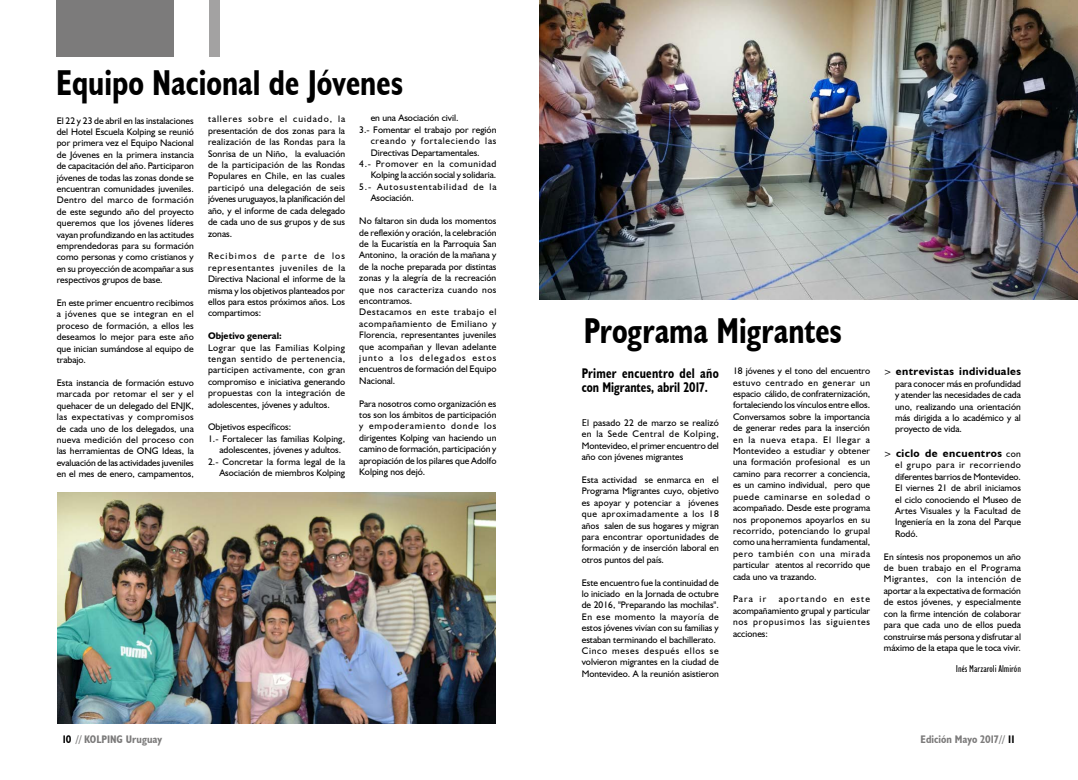
<style>
.page{position:relative;width:1078px;height:780px;background:#fff}
.page>*{position:absolute;margin:0;border:0;box-sizing:border-box;transform-origin:0 0}
.t1{font:700 condensed 36px "Humanist 521 BT";color:#000;scale:.9 1}
.t2{font:700 condensed 14px/14px "Humanist 521 BT";color:#000;scale:.9 1}
.t3{font:700 11px "Humanist 521 BT";letter-spacing:.035em;color:#000}
.t4{font:700 condensed 11px "Humanist 521 BT";color:#7c7b7b}
.t5{font:condensed 10px "Humanist 521 BT";color:#000}
.t6{font:9.5px/11.4px "Humanist 521 BT";color:#000;text-align:justify}
.t7{font:9.5px "Humanist 521 BT";letter-spacing:.09em;color:#000}
.t8{font:9.5px "Humanist 521 BT";letter-spacing:.075em;color:#000}
.t9{font:9.5px "Humanist 521 BT";letter-spacing:.06em;color:#000}
.t10{font:700 9.5px "Humanist 521 BT";color:#000}
.s1{font-family:"Calibri";font-size:11px}
.s2{font-weight:400;font-size:9.5px}
.s3{color:#000}
</style>
<div class="page">
<div style="left:57px;top:0;width:117px;height:57px;background:#7c7b7b"></div>
<div style="left:209px;top:0;width:11px;height:57px;background:#a3a2a2"></div>
<img style="left:539px;top:0;width:538px;height:299px">
<img style="left:58px;top:493px;width:437px;height:230px">
<h1 class="t1" style="left:56px;top:60px;width:387px">Equipo Nacional de Jóvenes</h1>
<p class="t6" style="left:57px;top:114px;width:139px">El 22 y 23 de abril en las instalaciones del Hotel Escuela Kolping se reunió por primera vez el Equipo Nacional de Jóvenes en la primera instancia de capacitación del año. Participaron jóvenes de todas las zonas donde se encuentran comunidades juveniles.<br>Dentro del marco de formación de este segundo año del proyecto queremos que los jóvenes líderes vayan profundizando en las actitudes emprendedoras para su formación como personas y como cristianos y en su proyección de acompañar a sus respectivos grupos de base.</p>
<p class="t6" style="left:57px;top:297px;width:139px">En este primer encuentro recibimos a jóvenes que se integran en el proceso de formación, a ellos les deseamos lo mejor para este año que inician sumándose al equipo de trabajo.</p>
<p class="t6" style="left:57px;top:377px;width:139px">Esta instancia de formación estuvo marcada por retomar el ser y el quehacer de un delegado del ENJK, las expectativas y compromisos de cada uno de los delegados, una nueva medición del proceso con las herramientas de ONG Ideas, la evaluación de las actividades juveniles en el mes de enero, campamentos,</p>
<p class="t6" style="left:208px;top:113px;width:139px">talleres sobre el cuidado, la presentación de dos zonas para la realización de las Rondas para la Sonrisa de un Niño, la evaluación de la participación de las Rondas Populares en Chile, en las cuales participó una delegación de seis jóvenes uruguayos, la planificación del año, y el informe de cada delegado de cada uno de sus grupos y de sus zonas.</p>
<p class="t6" style="left:208px;top:250px;width:139px">Recibimos de parte de los representantes juveniles de la Directiva Nacional el informe de la misma y los objetivos planteados por ellos para estos próximos años. Los compartimos:</p>
<p class="t10" style="left:208px;top:330px;width:75px">Objetivo general:</p>
<p class="t6" style="left:208px;top:341px;width:139px">Lograr que las Familias Kolping tengan sentido de pertenencia, participen activamente, con gran compromiso e iniciativa generando propuestas con la integración de adolescentes, jóvenes y adultos.</p>
<p class="t6" style="left:208px;top:421px;width:85px">Objetivos específicos:</p>
<p class="t6" style="left:208px;top:432px;width:138px">1.- Fortalecer las familias Kolping,</p>
<p class="t6" style="left:219px;top:444px;width:123px">adolescentes, jóvenes y adultos.</p>
<p class="t6" style="left:208px;top:455px;width:139px">2.- Concretar la forma legal de la</p>
<p class="t6" style="left:219px;top:467px;width:127px">Asociación de miembros Kolping</p>
<p class="t6" style="left:370px;top:112px;width:89px">en una Asociación civil.</p>
<p class="t6" style="left:359px;top:124px;width:139px">3.- Fomentar el trabajo por región</p>
<p class="t8" style="left:370px;top:135px;width:127px">creando y fortaleciendo las</p>
<p class="t6" style="left:370px;top:146px;width:110px">Directivas Departamentales.</p>
<p class="t9" style="left:359px;top:158px;width:139px">4.- Promover en la comunidad</p>
<p class="t6" style="left:370px;top:169px;width:127px">Kolping la acción social y solidaria.</p>
<p class="t7" style="left:359px;top:181px;width:139px">5.- Autosustentabilidad de la</p>
<p class="t6" style="left:370px;top:192px;width:45px">Asociación.</p>
<p class="t6" style="left:359px;top:215px;width:139px;text-align:left">No faltaron sin duda los momentos de reflexión y oración, la celebración de la Eucaristía en la Parroquia San<br>Antonino, la oración de la mañana y de la noche preparada por distintas zonas y la alegría de la recreación que nos caracteriza cuando nos encontramos.<br>Destacamos en este trabajo el acompañamiento de Emiliano y<br>Florencia, representantes juveniles que acompañan y llevan adelante junto a los delegados estos encuentros de formación del Equipo<br>Nacional.</p>
<p class="t6" style="left:359px;top:397px;width:139px">Para nosotros como organización es tos son los ámbitos de participación y empoderamiento donde los dirigentes Kolping van haciendo un camino de formación, participación y apropiación de los pilares que Adolfo Kolping nos dejó.</p>
<h1 class="t1" style="left:583px;top:308px;width:289px">Programa Migrantes</h1>
<h2 class="t2" style="left:581px;top:365px;width:154px">Primer encuentro del año con Migrantes, abril 2017.</h2>
<p class="t6" style="left:581px;top:417px;width:139px"><span class="s1">E</span>l pasado 22 de marzo se realizó en la Sede Central de Kolping, Montevideo, el primer encuentro del año con jóvenes migrantes</p>
<p class="t6" style="left:581px;top:474px;width:139px">Esta actividad se enmarca en el Programa Migrantes cuyo, objetivo es apoyar y potenciar a jóvenes que aproximadamente a los 18 años salen de sus hogares y migran para encontrar oportunidades de formación y de inserción laboral en otros puntos del país.</p>
<p class="t6" style="left:581px;top:576px;width:139px;text-align:left">Este encuentro fue la continuidad de lo iniciado en la Jornada de octubre de 2016, "Preparando las mochilas".<br>En ese momento la mayoría de estos jóvenes vivían con su familias y estaban terminando el bachillerato.<br>Cinco meses después ellos se volvieron migrantes en la ciudad de Montevideo. A la reunión asistieron</p>
<p class="t6" style="left:732px;top:365px;width:139px">18 jóvenes y el tono del encuentro estuvo centrado en generar un espacio cálido, de confraternización, fortaleciendo los vínculos entre ellos.<br>Conversamos sobre la importancia de generar redes para la inserción en la nueva etapa. El llegar a Montevideo a estudiar y obtener una formación profesional es un camino para recorrer a conciencia, es un camino individual, pero que puede caminarse en soledad o acompañado. Desde este programa nos proponemos apoyarlos en su recorrido, potenciando lo grupal como una herramienta fundamental, pero también con una mirada particular atentos al recorrido que cada uno va trazando.</p>
<p class="t6" style="left:732px;top:593px;width:35px">Para ir</p>
<p class="t6" style="left:732px;top:593px;width:139px;text-indent:46px">aportando en este acompañamiento grupal y particular nos propusimos las siguientes acciones:</p>
<p class="t3" style="left:883px;top:365px;width:139px"><span class="s2">&gt;</span> entrevistas individuales</p>
<p class="t6" style="left:895px;top:377px;width:127px">para conocer más en profundidad y atender las necesidades de cada uno, realizando una orientación más dirigida a lo académico y al proyecto de vida.</p>
<p class="t3" style="left:883px;top:446px;width:139px"><span class="s2">&gt;</span> ciclo de encuentros <span class="s2">con</span></p>
<p class="t6" style="left:895px;top:459px;width:127px">el grupo para ir recorriendo diferentes barrios de Montevideo.<br>El viernes 21 de abril iniciamos el ciclo conociendo el Museo de Artes Visuales y la Facultad de Ingeniería en la zona del Parque Rodó.</p>
<p class="t6" style="left:883px;top:550px;width:139px">En síntesis nos proponemos un año de buen trabajo en el Programa Migrantes, con la intención de aportar a la expectativa de formación de estos jóvenes, y especialmente con la firme intención de colaborar para que cada uno de ellos pueda construirse más persona y disfrutar al máximo de la etapa que le toca vivir.</p>
<p class="t5" style="left:955px;top:663px;width:67px">Inés Marzaroli Almirón</p>
<p class="t4" style="left:63px;top:732px;width:101px"><span class="s3">10</span> // KOLPING Uruguay</p>
<p class="t4" style="left:920px;top:732px;width:95px">Edición Mayo 2017// <span class="s3">11</span></p>
</div>
